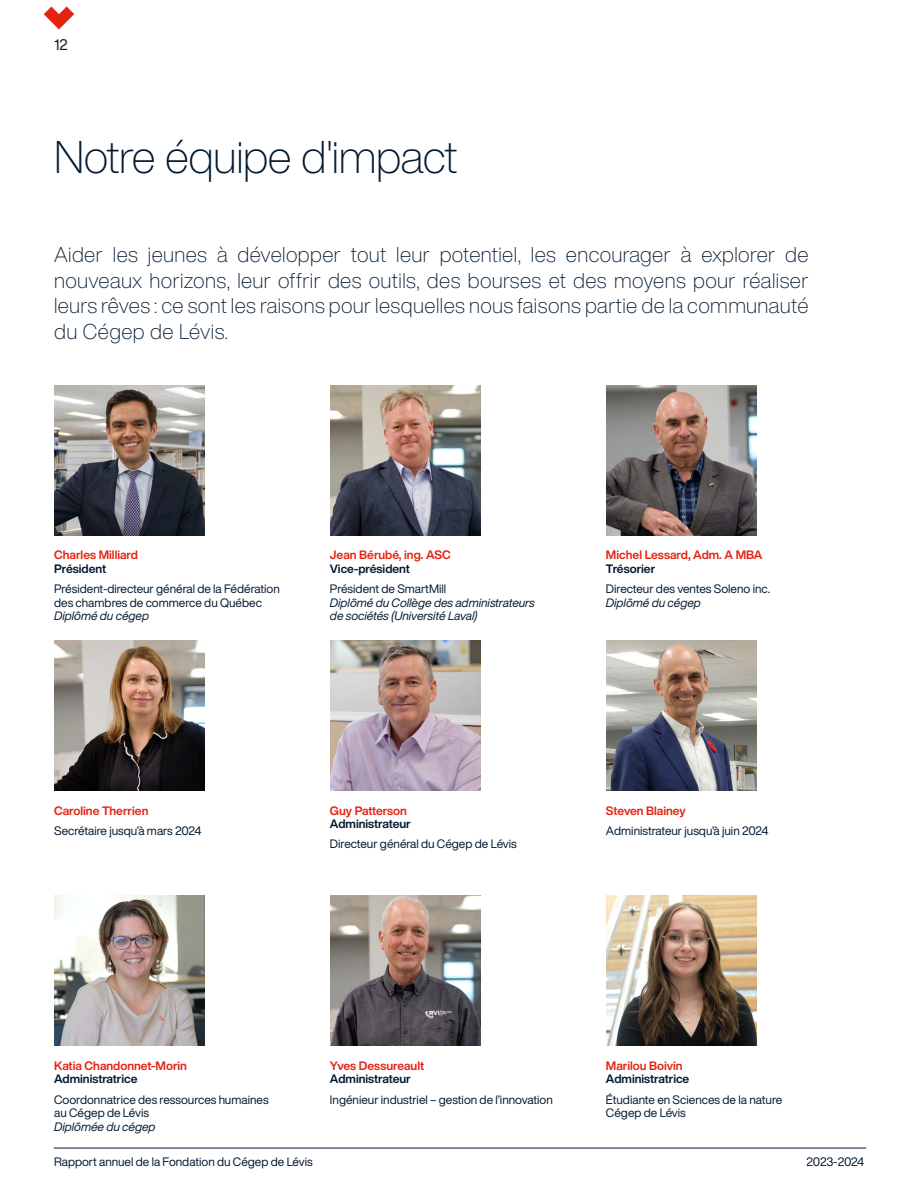
<style>
.page{position:relative;width:918px;height:1188px;background:#fff}
.page>*{position:absolute;margin:0;border:0;box-sizing:border-box;transform-origin:0 0}
.t1{font:300 expanded 45px "Helvetica Now Display";letter-spacing:-.01em;color:#001930}
.t2{font:300 expanded 21px/25.5px "Helvetica Now Display";letter-spacing:.02em;color:#001930;text-align:justify}
.t3{font:15px "CL Helvetica Now Display Regular";color:#001930}
.t4{font:12px/13.5px "CL Helvetica Now Display Regular";color:#001930}
.t5{font:12px "CL Helvetica Now Display Bd";color:#e42313}
.t6{font:12px/13.5px "CL Helvetica Now Display Italic";color:#001930}
.t7{font:12px "CL Helvetica Now Display Bd";color:#001930}
.t8{font:12px "CL Helvetica Now Display Regular";letter-spacing:-.02em;color:#001930}
</style>
<div class="page">
<img style="left:54px;top:386px;width:150px;height:150px">
<img style="left:54px;top:641px;width:150px;height:150px">
<img style="left:54px;top:895px;width:150px;height:151px">
<img style="left:330px;top:386px;width:150px;height:150px">
<img style="left:330px;top:641px;width:150px;height:150px">
<img style="left:330px;top:895px;width:150px;height:151px">
<img style="left:606px;top:386px;width:150px;height:150px">
<img style="left:606px;top:641px;width:150px;height:150px">
<img style="left:606px;top:895px;width:150px;height:151px">
<hr style="left:54px;top:1148px;width:812px;height:1px;background:#001930">
<svg style="left:44px;top:6px;width:30px;height:23px"></svg>
<p class="t3" style="left:54px;top:34px;width:15px">12</p>
<h1 class="t1" style="left:54px;top:127px;width:405px">Notre équipe d'impact</h1>
<p class="t2" style="left:54px;top:242px;width:756px">Aider les jeunes à développer tout leur potentiel, les encourager à explorer de nouveaux horizons, leur offrir des outils, des bourses et des moyens pour réaliser leurs rêves : ce sont les raisons pour lesquelles nous faisons partie de la communauté du Cégep de Lévis.</p>
<p class="t5" style="left:54px;top:547px;width:85px">Charles Milliard</p>
<p class="t7" style="left:54px;top:560px;width:54px">Président</p>
<p class="t4" style="left:54px;top:582px;width:227px">Président-directeur général de la Fédération des chambres de commerce du Québec</p>
<p class="t6" style="left:54px;top:609px;width:96px">Diplômé du cégep</p>
<p class="t5" style="left:330px;top:547px;width:122px">Jean Bérubé, ing. ASC</p>
<p class="t7" style="left:330px;top:560px;width:82px">Vice-président</p>
<p class="t4" style="left:330px;top:582px;width:118px">Président de SmartMill</p>
<p class="t6" style="left:330px;top:596px;width:206px">Diplômé du Collège des administrateurs de sociétés (Université Laval)</p>
<p class="t5" style="left:606px;top:547px;width:158px">Michel Lessard, Adm. A MBA</p>
<p class="t7" style="left:606px;top:560px;width:51px">Trésorier</p>
<p class="t4" style="left:606px;top:582px;width:166px">Directeur des ventes Soleno inc.</p>
<p class="t6" style="left:606px;top:596px;width:96px">Diplômé du cégep</p>
<p class="t5" style="left:54px;top:802px;width:96px">Caroline Therrien</p>
<p class="t4" style="left:54px;top:824px;width:149px">Secrétaire jusqu’à mars 2024</p>
<p class="t5" style="left:330px;top:802px;width:78px">Guy Patterson</p>
<p class="t7" style="left:330px;top:816px;width:82px">Administrateur</p>
<p class="t4" style="left:330px;top:837px;width:188px">Directeur général du Cégep de Lévis</p>
<p class="t5" style="left:606px;top:802px;width:81px">Steven Blainey</p>
<p class="t4" style="left:606px;top:824px;width:164px">Administrateur jusqu’à juin 2024</p>
<p class="t5" style="left:54px;top:1057px;width:134px">Katia Chandonnet-Morin</p>
<p class="t7" style="left:54px;top:1071px;width:85px">Administratrice</p>
<p class="t4" style="left:54px;top:1093px;width:216px">Coordonnatrice des ressources humaines au Cégep de Lévis</p>
<p class="t6" style="left:54px;top:1120px;width:103px">Diplômée du cégep</p>
<p class="t5" style="left:330px;top:1057px;width:96px">Yves Dessureault</p>
<p class="t7" style="left:330px;top:1071px;width:82px">Administrateur</p>
<p class="t4" style="left:330px;top:1093px;width:224px">Ingénieur industriel – gestion de l’innovation</p>
<p class="t5" style="left:606px;top:1057px;width:78px">Marilou Boivin</p>
<p class="t7" style="left:606px;top:1071px;width:85px">Administratrice</p>
<p class="t4" style="left:606px;top:1093px;width:178px">Étudiante en Sciences de la nature<br>Cégep de Lévis</p>
<p class="t4" style="left:54px;top:1155px;width:260px">Rapport annuel de la Fondation du Cégep de Lévis</p>
<p class="t8" style="left:807px;top:1154px;width:59px">2023-2024</p>
</div>
